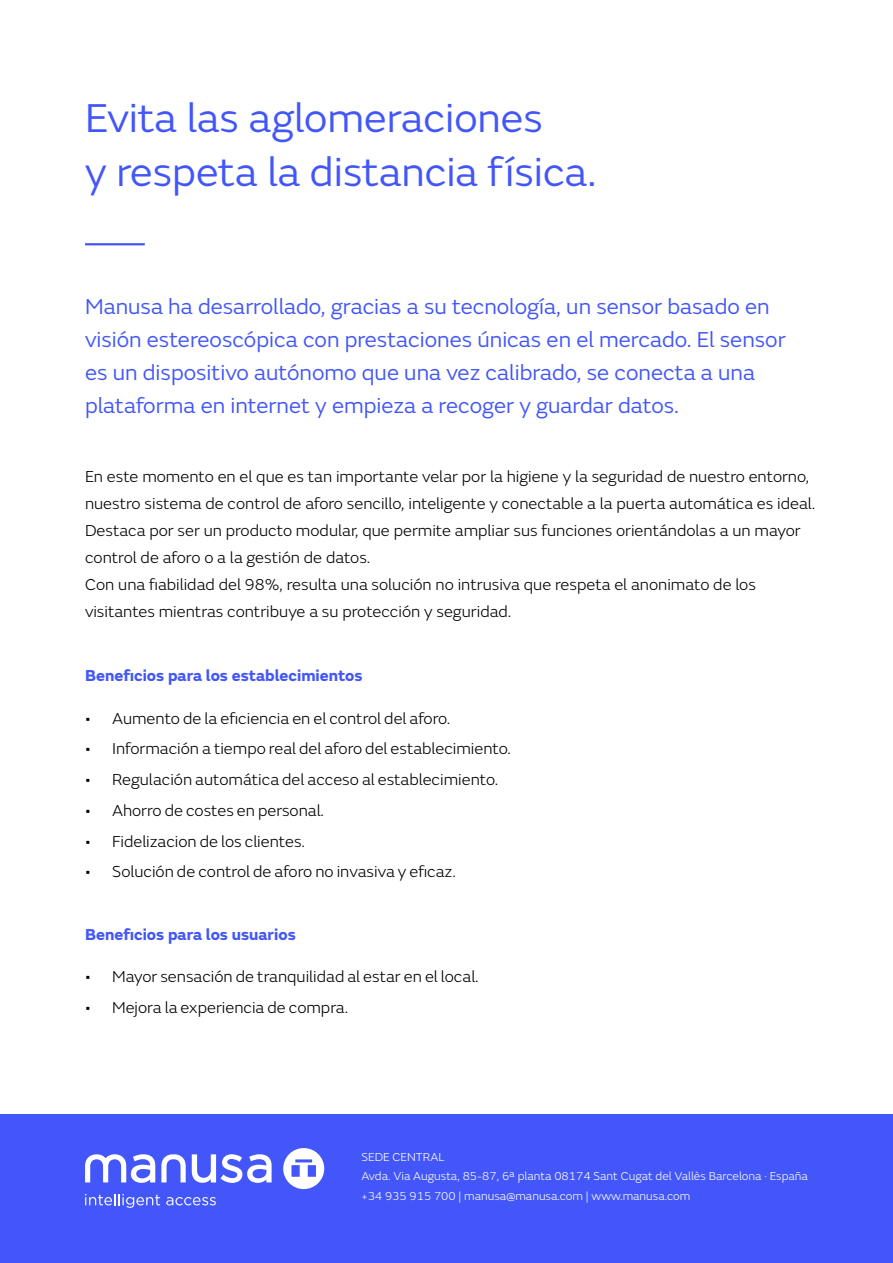
<style>
.page{position:relative;width:893px;height:1263px;background:#fff}
.page>*{position:absolute;margin:0;border:0;box-sizing:border-box;transform-origin:0 0}
.t1{font:42px/54px "FS Emeric Web";color:#4256f9}
.t2{font:22.5px/33px "FS Emeric";color:#4256f9}
.t3{font:300 16.5px/27px "FS Emeric Web";color:#000}
.t4{font:300 16.5px "FS Emeric";color:#000}
.t5{font:700 16.5px "FS Emeric";color:#4256f9}
.t6{font:300 12px/19.5px "FS Emeric";color:#fff}
</style>
<div class="page">
<hr style="left:85px;top:243px;width:60px;height:2px;background:#4256f9">
<div style="left:0;top:1114px;width:893px;height:149px;background:#4256f9"></div>
<svg style="left:85px;top:1194px;width:75px;height:14px"></svg>
<svg style="left:166px;top:1197px;width:50px;height:8px"></svg>
<svg style="left:192px;top:1154px;width:80px;height:29px"></svg>
<svg style="left:161px;top:1154px;width:25px;height:28px"></svg>
<svg style="left:85px;top:1154px;width:70px;height:29px"></svg>
<svg style="left:283px;top:1148px;width:41px;height:41px"></svg>
<h1 class="t1" style="left:85px;top:89px;width:513px">Evita las aglomeraciones<br>y respeta la distancia física.</h1>
<p class="t2" style="left:85px;top:289px;width:702px">Manusa ha desarrollado, gracias a su tecnología, un sensor basado en visión estereoscópica con prestaciones únicas en el mercado. El sensor es un dispositivo autónomo que una vez calibrado, se conecta a una plataforma en internet y empieza a recoger y guardar datos.</p>
<p class="t3" style="left:85px;top:462px;width:732px">En este momento en el que es tan importante velar por la higiene y la seguridad de nuestro entorno, nuestro sistema de control de aforo sencillo, inteligente y conectable a la puerta automática es ideal.<br>Destaca por ser un producto modular, que permite ampliar sus funciones orientándolas a un mayor control de aforo o a la gestión de datos.<br>Con una fiabilidad del 98%, resulta una solución no intrusiva que respeta el anonimato de los visitantes mientras contribuye a su protección y seguridad.</p>
<p class="t5" style="left:85px;top:662px;width:279px">Beneficios para los establecimientos</p>
<p class="t4" style="left:85px;top:707px;width:367px">• Aumento de la eficiencia en el control del aforo.</p>
<p class="t4" style="left:85px;top:738px;width:427px">• Información a tiempo real del aforo del establecimiento.</p>
<p class="t4" style="left:85px;top:768px;width:415px">• Regulación automática del acceso al establecimiento.</p>
<p class="t4" style="left:85px;top:799px;width:241px">• Ahorro de costes en personal.</p>
<p class="t4" style="left:85px;top:830px;width:222px">• Fidelizacion de los clientes.</p>
<p class="t4" style="left:85px;top:861px;width:372px">• Solución de control de aforo no invasiva y eficaz.</p>
<p class="t5" style="left:85px;top:921px;width:212px">Beneficios para los usuarios</p>
<p class="t4" style="left:85px;top:966px;width:395px">• Mayor sensación de tranquilidad al estar en el local.</p>
<p class="t4" style="left:85px;top:996px;width:265px">• Mejora la experiencia de compra.</p>
<p class="t6" style="left:361px;top:1146px;width:448px">SEDE CENTRAL<br>Avda. Via Augusta, 85-87, 6ª planta 08174 Sant Cugat del Vallès Barcelona · España +34 935 915 700 | manusa@manusa.com | www.manusa.com</p>
</div>
